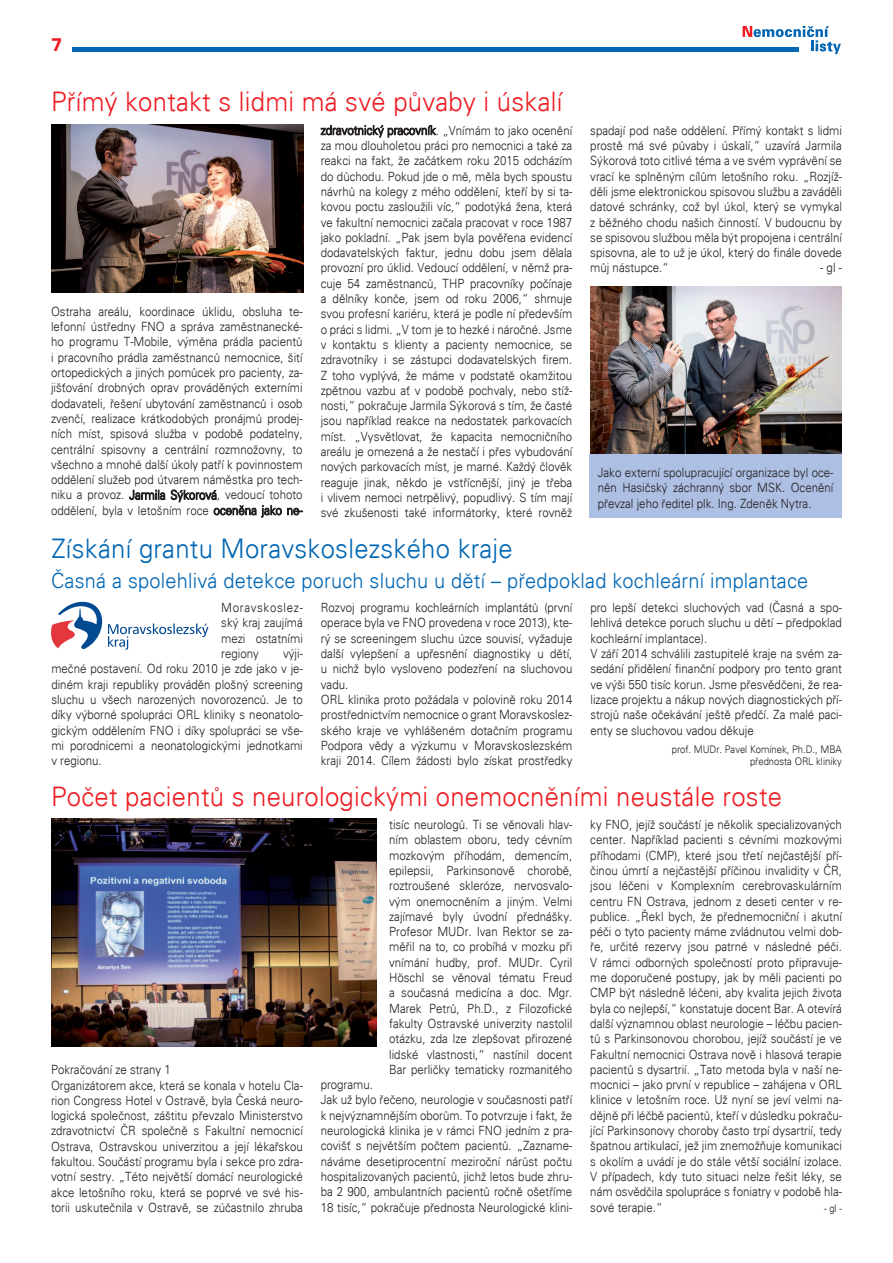
<style>
.page{position:relative;width:893px;height:1263px;background:#fff}
.page>*{position:absolute;margin:0;border:0;box-sizing:border-box;transform-origin:0 0}
.t1{font:27px "USA Light";letter-spacing:.01em;color:#ee1d23;scale:.95 1}
.t2{font:27px "USA Light";letter-spacing:.01em;color:#0166b3;scale:.95 1}
.t3{font:21px "USA Light";letter-spacing:.01em;color:#0166b3;scale:.95 1}
.t4{font:18.15px "USA Black";color:#ee1d23;scale:.91 1}
.t5{font:12.75px/15.3px "USA Light";color:#231f20;text-align:justify;scale:.9 1}
.t6{font:10.5px/12.6px "USA Light";color:#231f20;text-align:right;scale:.9 1}
</style>
<div class="page">
<hr style="left:72px;top:47px;width:727px;height:4px;background:#0166b3">
<svg style="left:743px;top:26px;width:98px;height:28px"></svg>
<svg style="left:129px;top:489px;width:174px;height:29px"></svg>
<svg style="left:320px;top:125px;width:117px;height:13px"></svg>
<img style="left:51px;top:819px;width:325px;height:227px">
<svg style="left:51px;top:602px;width:157px;height:48px"></svg>
<img style="left:51px;top:124px;width:253px;height:169px">
<img style="left:590px;top:286px;width:252px;height:168px">
<div style="left:589px;top:454px;width:253px;height:64px;background:#adbfe2"></div>
<h3 class="t4" style="left:51px;top:34px;width:14px">7</h3>
<h1 class="t1" style="left:51px;top:86px;width:540px">Přímý kontakt s lidmi má své půvaby i úskalí</h1>
<p class="t5" style="left:51px;top:303px;width:281px">Ostraha areálu, koordinace úklidu, obsluha te&shy;lefonní ústředny FNO a správa zaměstnanecké&shy;ho programu T-Mobile, výměna prádla pacientů i pracovního prádla zaměstnanců nemocnice, šití ortopedických a jiných pomůcek pro pacienty, za&shy;jišťování drobných oprav prováděných externími dodavateli, řešení ubytování zaměstnanců i osob zvenčí, realizace krátkodobých pronájmů prodej&shy;ních míst, spisová služba v podobě podatelny, centrální spisovny a centrální rozmnožovny, to všechno a mnohé další úkoly patří k povinnostem oddělení služeb pod útvarem náměstka pro tech&shy;niku a provoz. Jarmila Sýkorová, vedoucí tohoto oddělení, byla v letošním roce oceněna jako ne-</p>
<p class="t5" style="left:321px;top:122px;width:281px">zdravotnický pracovník. „Vnímám to jako ocenění za mou dlouholetou práci pro nemocnici a také za reakci na fakt, že začátkem roku 2015 odcházím do důchodu. Pokud jde o mě, měla bych spoustu návrhů na kolegy z mého oddělení, kteří by si ta&shy;kovou poctu zasloužili víc,“ podotýká žena, která ve fakultní nemocnici začala pracovat v roce 1987 jako pokladní. „Pak jsem byla pověřena evidencí dodavatelských faktur, jednu dobu jsem dělala provozní pro úklid. Vedoucí oddělení, v němž pra&shy;cuje 54 zaměstnanců, THP pracovníky počínaje a dělníky konče, jsem od roku 2006,“ shrnuje svou profesní kariéru, která je podle ní především o práci s lidmi. „V tom je to hezké i náročné. Jsme v kontaktu s klienty a pacienty nemocnice, se zdravotníky i se zástupci dodavatelských firem.<br>Z toho vyplývá, že máme v podstatě okamžitou zpětnou vazbu ať v podobě pochvaly, nebo stíž&shy;nosti,“ pokračuje Jarmila Sýkorová s tím, že časté jsou například reakce na nedostatek parkovacích míst. „Vysvětlovat, že kapacita nemocničního areálu je omezená a že nestačí i přes vybudování nových parkovacích míst, je marné. Každý člověk reaguje jinak, někdo je vstřícnější, jiný je třeba i vlivem nemoci netrpělivý, popudlivý. S tím mají své zkušenosti také informátorky, které rovněž</p>
<p class="t5" style="left:590px;top:122px;width:281px">spadají pod naše oddělení. Přímý kontakt s lidmi prostě má své půvaby i úskalí,“ uzavírá Jarmila Sýkorová toto citlivé téma a ve svém vyprávění se vrací ke splněným cílům letošního roku. „Rozjíž&shy;děli jsme elektronickou spisovou službu a zaváděli datové schránky, což byl úkol, který se vymykal z běžného chodu našich činností. V budoucnu by se spisovou službou měla být propojena i centrální spisovna, ale to už je úkol, který do finále dovede můj nástupce.“</p>
<p class="t5" style="left:820px;top:260px;width:26px">- gl -</p>
<p class="t5" style="left:598px;top:465px;width:263px">Jako externí spolupracující organizace byl oce&shy;něn Hasičský záchranný sbor MSK. Ocenění převzal jeho ředitel plk. Ing. Zdeněk Nytra.</p>
<h1 class="t2" style="left:51px;top:533px;width:487px">Získání grantu Moravskoslezského kraje</h1>
<h2 class="t3" style="left:51px;top:568px;width:799px">Časná a spolehlivá detekce poruch sluchu u dětí – předpoklad kochleární implantace</h2>
<p class="t5" style="left:221px;top:600px;width:92px">Moravskoslez&shy;ský kraj zaujímá mezi ostatními regiony</p>
<p class="t5" style="left:321px;top:600px;width:281px;text-align:left">Rozvoj programu kochleárních implantátů (první operace byla ve FNO provedena v roce 2013), kte&shy;rý se screeningem sluchu úzce souvisí, vyžaduje další vylepšení a upřesnění diagnostiky u dětí, u nichž bylo vysloveno podezření na sluchovou vadu.<br>ORL klinika proto požádala v polovině roku 2014 prostřednictvím nemocnice o grant Moravskoslez&shy;ského kraje ve vyhlášeném dotačním programu Podpora vědy a výzkumu v Moravskoslezském kraji 2014. Cílem žádosti bylo získat prostředky</p>
<p class="t5" style="left:590px;top:600px;width:281px;text-align:left">pro lepší detekci sluchových vad (Časná a spo&shy;lehlivá detekce poruch sluchu u dětí – předpoklad kochleární implantace).<br>V září 2014 schválili zastupitelé kraje na svém za&shy;sedání přidělení finanční podpory pro tento grant ve výši 550 tisíc korun. Jsme přesvědčeni, že rea&shy;lizace projektu a nákup nových diagnostických pří&shy;strojů naše očekávání ještě předčí. Za malé paci&shy;enty se sluchovou vadou děkuje</p>
<p class="t5" style="left:51px;top:646px;width:281px;text-indent:232px">výji&shy;mečné postavení. Od roku 2010 je zde jako v je&shy;diném kraji republiky prováděn plošný screening sluchu u všech narozených novorozenců. Je to díky výborné spolupráci ORL kliniky s neonatolo&shy;gickým oddělením FNO i díky spolupráci se vše&shy;mi porodnicemi a neonatologickými jednotkami v regionu.</p>
<p class="t6" style="left:672px;top:742px;width:191px">prof. MUDr. Pavel Komínek, Ph.D., MBA přednosta ORL kliniky</p>
<h1 class="t1" style="left:51px;top:781px;width:771px">Počet pacientů s neurologickými onemocněními neustále roste</h1>
<p class="t5" style="left:51px;top:1062px;width:281px;text-align:left">Pokračování ze strany 1<br>Organizátorem akce, která se konala v hotelu Cla&shy;rion Congress Hotel v Ostravě, byla Česká neuro&shy;logická společnost, záštitu převzalo Ministerstvo zdravotnictví ČR společně s Fakultní nemocnicí Ostrava, Ostravskou univerzitou a její lékařskou fakultou. Součástí programu byla i sekce pro zdra&shy;votní sestry. „Této největší domácí neurologické akce letošního roku, která se poprvé ve své his&shy;torii uskutečnila v Ostravě, se zúčastnilo zhruba</p>
<p class="t5" style="left:389px;top:817px;width:205px">tisíc neurologů. Ti se věnovali hlav&shy;ním oblastem oboru, tedy cévním mozkovým příhodám, demencím, epilepsii, Parkinsonově chorobě, roztroušené skleróze, nervosvalo&shy;vým onemocněním a jiným. Velmi zajímavé byly úvodní přednášky.<br>Profesor MUDr. Ivan Rektor se za&shy;měřil na to, co probíhá v mozku při vnímání hudby, prof. MUDr. Cyril Höschl se věnoval tématu Freud a současná medicína a doc. Mgr.<br>Marek Petrů, Ph.D., z Filozofické fakulty Ostravské univerzity nastolil otázku, zda lze zlepšovat přirozené lidské vlastnosti,“ nastínil docent Bar perličky tematicky rozmanitého</p>
<p class="t5" style="left:321px;top:1077px;width:281px;text-align:left">programu.<br>Jak už bylo řečeno, neurologie v současnosti patří k nejvýznamnějším oborům. To potvrzuje i fakt, že neurologická klinika je v rámci FNO jedním z pra&shy;covišť s největším počtem pacientů. „Zazname&shy;náváme desetiprocentní meziroční nárůst počtu hospitalizovaných pacientů, jichž letos bude zhru&shy;ba 2 900, ambulantních pacientů ročně ošetříme 18 tisíc,“ pokračuje přednosta Neurologické klini-</p>
<p class="t5" style="left:590px;top:817px;width:281px">ky FNO, jejíž součástí je několik specializovaných center. Například pacienti s cévními mozkovými příhodami (CMP), které jsou třetí nejčastější pří&shy;činou úmrtí a nejčastější příčinou invalidity v ČR, jsou léčeni v Komplexním cerebrovaskulárním centru FN Ostrava, jednom z deseti center v re&shy;publice. „Řekl bych, že přednemocniční i akutní péči o tyto pacienty máme zvládnutou velmi dob&shy;ře, určité rezervy jsou patrné v následné péči.<br>V rámci odborných společností proto připravuje&shy;me doporučené postupy, jak by měli pacienti po CMP být následně léčeni, aby kvalita jejich života byla co nejlepší,“ konstatuje docent Bar. A otevírá další významnou oblast neurologie – léčbu pacien&shy;tů s Parkinsonovou chorobou, jejíž součástí je ve Fakultní nemocnici Ostrava nově i hlasová terapie pacientů s dysartrií. „Tato metoda byla v naší ne&shy;mocnici – jako první v republice – zahájena v ORL klinice v letošním roce. Už nyní se jeví velmi na&shy;dějně při léčbě pacientů, kteří v důsledku pokraču&shy;jící Parkinsonovy choroby často trpí dysartrií, tedy špatnou artikulací, jež jim znemožňuje komunikaci s okolím a uvádí je do stále větší sociální izolace.<br>V případech, kdy tuto situaci nelze řešit léky, se nám osvědčila spolupráce s foniatry v podobě hla&shy;sové terapie.“</p>
<p class="t6" style="left:824px;top:1201px;width:21px">- gl -</p>
</div>
